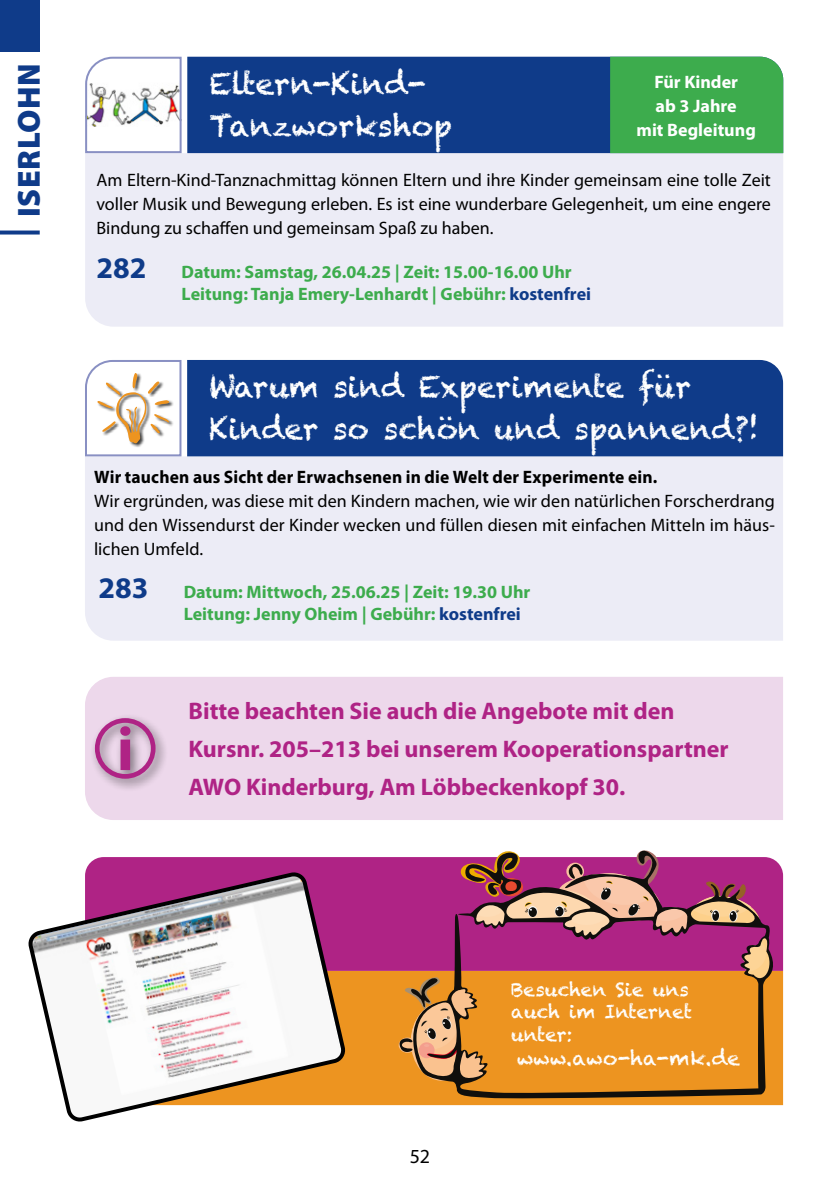
<style>
.page{position:relative;width:840px;height:1191px;background:#fff}
.page>*{position:absolute;margin:0;border:0;box-sizing:border-box;transform-origin:0 0}
.t1{font:700 62.4px "Myriad Pro";color:#af2385}
.t2{font:900 32px "Myriad Pro";letter-spacing:.02em;color:#0f3b89}
.Überschriften_weiß{font:30px/42px "Chalkduster";color:#fff}
.Text_Orange_im_Kasten{font:700 24px/38px "Myriad Pro";color:#af2385}
.Fliesstext_Veranstaltungen{font:20.2px "Chalkduster";color:#fff}
.t3{font:20px "Myriad Pro";color:#000}
.Fliesstext_Veranstaltungen-2{font:19px "Chalkduster";color:#fff}
.Fliesstext_Veranstaltungen-3{font:18px/24px "Myriad Pro";color:#000;text-align:justify}
.Veranstaltungen_grün_fett{font:700 18px/22px "Myriad Pro";color:#3dac4d}
.Fliesstext_Veranstaltungen-4{font:700 18px "Myriad Pro";letter-spacing:.01em;color:#000}
.Fliesstext_Veranstaltungen-5{font:700 18px/24px "Myriad Pro";color:#fff;text-align:center}
.s1{font-size:30px;color:#0f3b89}
.s2{color:#0f3b89}
</style>
<div class="page">
<div style="left:0;top:0;width:40px;height:51px;background:#0f3b89"></div>
<svg style="left:0;top:230px;width:40px;height:4px"></svg>
<div style="left:85px;top:153px;width:697px;height:174px;background:#ececf6"></div>
<div style="left:187px;top:57px;width:422px;height:96px;background:#0f3b89"></div>
<svg style="left:85px;top:56px;width:97px;height:98px"></svg>
<div style="left:609px;top:57px;width:173px;height:96px;background:#3dac4d"></div>
<div style="left:85px;top:456px;width:697px;height:184px;background:#ececf6"></div>
<div style="left:187px;top:360px;width:595px;height:96px;background:#0f3b89"></div>
<svg style="left:85px;top:360px;width:97px;height:97px"></svg>
<div style="left:85px;top:677px;width:697px;height:143px;background:#edd8eb"></div>
<div style="left:90px;top:712px;width:79px;height:80px;background:#000;opacity:.5"></div>
<div style="left:95px;top:718px;width:60px;height:60px;border:5px solid #af2385;border-radius:50%"></div>
<div style="left:345px;top:971px;width:437px;height:134px;background:#ed9420"></div>
<div style="left:85px;top:857px;width:697px;height:114px;background:#af2385"></div>
<svg style="left:396px;top:857px;width:380px;height:242px;background:#b66b25"></svg>
<svg style="left:399px;top:850px;width:372px;height:230px;background:#c56a56"></svg>
<svg style="left:29px;top:872px;width:316px;height:249px"></svg>
<h2 class="t2" style="left:8px;top:217px;width:155px;rotate:-90deg">ISERLOHN</h2>
<p class="Überschriften_weiß" style="left:209px;top:63px;width:218px">Eltern-Kind-</p>
<p class="Fliesstext_Veranstaltungen-5" style="left:654px;top:69px;width:85px">Für Kinder</p>
<p class="Fliesstext_Veranstaltungen-5" style="left:636px;top:93px;width:121px">ab 3 Jahre<br>mit Begleitung</p>
<p class="Überschriften_weiß" style="left:209px;top:105px;width:244px">Tanzworkshop</p>
<p class="Fliesstext_Veranstaltungen-3" style="left:96px;top:168px;width:675px">Am Eltern-Kind-Tanznachmittag können Eltern und ihre Kinder gemeinsam eine tolle Zeit voller Musik und Bewegung erleben. Es ist eine wunderbare Gelegenheit, um eine engere Bindung zu schaffen und gemeinsam Spaß zu haben.</p>
<p class="Veranstaltungen_grün_fett" style="left:181px;top:260px;width:411px;text-indent:-85px"><span class="s1">282</span> Datum: Samstag, 26.04.25 | Zeit: 15.00-16.00 Uhr<br>Leitung: Tanja Emery-Lenhardt | Gebühr: <span class="s2">kostenfrei</span></p>
<p class="Überschriften_weiß" style="left:209px;top:366px;width:551px">Warum sind Experimente für<br>Kinder so schön und spannend?!</p>
<p class="Fliesstext_Veranstaltungen-4" style="left:94px;top:465px;width:564px">Wir tauchen aus Sicht der Erwachsenen in die Welt der Experimente ein.</p>
<p class="Fliesstext_Veranstaltungen-3" style="left:94px;top:489px;width:682px">Wir ergründen, was diese mit den Kindern machen, wie wir den natürlichen Forscherdrang und den Wissendurst der Kinder wecken und füllen diesen mit einfachen Mitteln im häus&shy;lichen Umfeld.</p>
<p class="Veranstaltungen_grün_fett" style="left:184px;top:580px;width:348px;text-indent:-85px"><span class="s1">283</span> Datum: Mittwoch, 25.06.25 | Zeit: 19.30 Uhr<br>Leitung: Jenny Oheim | Gebühr: <span class="s2">kostenfrei</span></p>
<p class="t1" style="left:117px;top:708px;width:19px">i</p>
<p class="Text_Orange_im_Kasten" style="left:188px;top:691px;width:541px">Bitte beachten Sie auch die Angebote mit den<br>Kursnr. 205–213 bei unserem Kooperationspartner</p>
<p class="Text_Orange_im_Kasten" style="left:188px;top:767px;width:438px">AWO Kinderburg, Am Löbbeckenkopf 30.</p>
<p class="t3" style="left:409px;top:1143px;width:22px">52</p>
<p class="Fliesstext_Veranstaltungen-2" style="left:511px;top:978px;width:179px">Besuchen Sie uns</p>
<p class="Fliesstext_Veranstaltungen-2" style="left:511px;top:1000px;width:182px">auch im Internet</p>
<p class="Fliesstext_Veranstaltungen-2" style="left:511px;top:1023px;width:63px">unter:</p>
<p class="Fliesstext_Veranstaltungen" style="left:517px;top:1046px;width:224px">www.awo-ha-mk.de</p>
</div>
